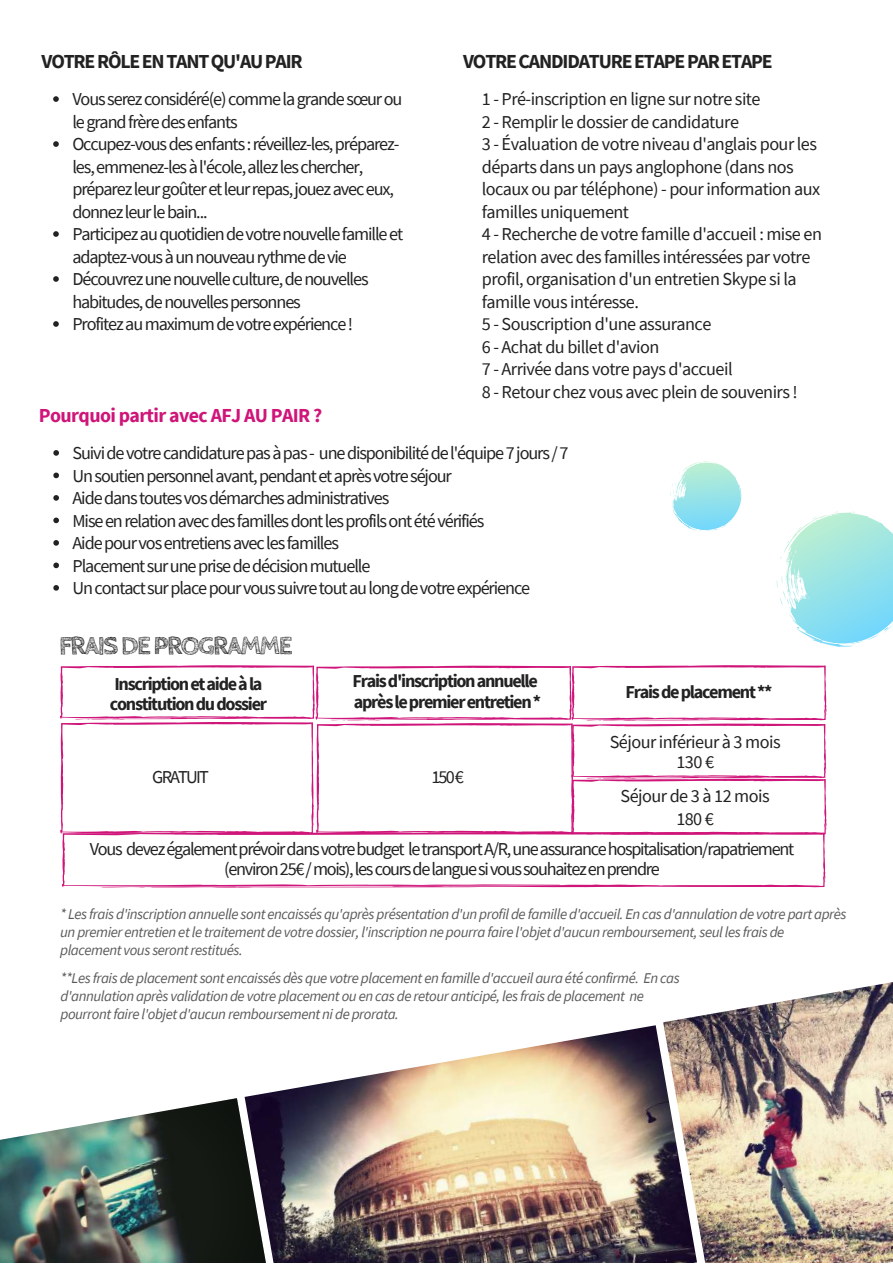
<style>
.page{position:relative;width:893px;height:1264px;background:#fff}
.page>*{position:absolute;margin:0;border:0;box-sizing:border-box;transform-origin:0 0}
.t1{font:700 26.4px "Cabin Sketch";letter-spacing:-.06em;color:#222}
.t2{font:700 19.8px "Source Sans Pro";letter-spacing:-.06em;color:#222}
.t3{font:700 19.8px "Source Sans Pro";letter-spacing:-.03em;color:#cf1579}
.t4{font:18.15px/22.5px "Source Sans Pro";letter-spacing:-.06em;color:#222}
.t5{font:18.15px/22.5px "Source Sans Pro";letter-spacing:-.03em;color:#222;text-align:center}
.t6{font:700 18.15px/20.2px "Source Sans Pro";letter-spacing:-.07em;color:#222}
.t7{font:18.15px "Source Sans Pro";letter-spacing:-.1em;color:#222}
.t8{font:italic 14.85px/18px "Source Sans Pro";letter-spacing:-.03em;color:#5a5a5a}
</style>
<div class="page">
<svg style="left:53px;top:96px;width:6px;height:6px"></svg>
<svg style="left:53px;top:141px;width:6px;height:6px"></svg>
<svg style="left:53px;top:231px;width:6px;height:6px"></svg>
<svg style="left:53px;top:276px;width:6px;height:6px"></svg>
<svg style="left:53px;top:321px;width:6px;height:6px"></svg>
<img style="left:244px;top:1025px;width:419px;height:237px">
<img style="left:663px;top:982px;width:229px;height:280px">
<img style="left:0;top:1098px;width:266px;height:164px">
<svg style="left:53px;top:450px;width:839px;height:438px"></svg>
<p class="t2" style="left:42px;top:48px;width:262px">VOTRERÔLEENTANTQU'AUPAIR</p>
<p class="t4" style="left:72px;top:87px;width:332px">Vousserezconsidéré(e)commelagrandesœurou legrandfrèredesenfants Occupez-vousdesenfants:réveillez-les,préparez&shy;les,emmenez-lesàl'école,allezleschercher, préparezleurgoûteretleurrepas,jouezaveceux, donnezleurlebain...<br>Participezauquotidiendevotrenouvellefamilleet adaptez-vousàunnouveaurythmedevie Découvrezunenouvelleculture,denouvelles habitudes,denouvellespersonnes Profitezaumaximumdevotreexpérience!</p>
<p class="t3" style="left:39px;top:403px;width:285px">Pourquoi partir avec AFJ AU PAIR ?</p>
<p class="t2" style="left:463px;top:49px;width:311px">VOTRECANDIDATUREETAPEPARETAPE</p>
<p class="t5" style="left:482px;top:88px;width:341px;text-align:left">1 - Pré-inscription en ligne sur notre site<br>2 - Remplir le dossier de candidature<br>3 - Évaluation de votre niveau d'anglais pour les départs dans un pays anglophone (dans nos locaux ou par téléphone) - pour information aux familles uniquement<br>4 - Recherche de votre famille d'accueil : mise en relation avec des familles intéressées par votre profil, organisation d'un entretien Skype si la famille vous intéresse.<br>5 - Souscription d'une assurance<br>6 - Achat du billet d'avion<br>7 - Arrivée dans votre pays d'accueil<br>8 - Retour chez vous avec plein de souvenirs !</p>
<p class="t4" style="left:72px;top:441px;width:497px">Suividevotrecandidaturepasàpas- unedisponibilitédel'équipe7jours/7<br>Unsoutienpersonnelavant,pendantetaprèsvotreséjour Aidedanstoutesvosdémarchesadministratives Miseenrelationavecdesfamillesdontlesprofilsontétévérifiés Aidepourvosentretiensaveclesfamilles Placementsuruneprisededécisionmutuelle Uncontactsurplacepourvoussuivretoutaulongdevotreexpérience</p>
<h1 class="t1" style="left:59px;top:630px;width:235px">FRAIS DE PROGRAMME</h1>
<p class="t6" style="left:110px;top:673px;width:159px">Inscriptionetaideàla constitutiondudossier</p>
<p class="t6" style="left:352px;top:670px;width:190px">Fraisd'inscriptionannuelle aprèslepremierentretien*</p>
<p class="t6" style="left:625px;top:681px;width:148px">Fraisdeplacement**</p>
<p class="t7" style="left:152px;top:764px;width:58px">GRATUIT</p>
<p class="t4" style="left:431px;top:764px;width:34px">150€</p>
<p class="t5" style="left:609px;top:731px;width:172px;line-height:20.2px">Séjour inférieur à 3 mois<br>130 €</p>
<p class="t5" style="left:620px;top:784px;width:150px">Séjour de 3 à 12 mois<br>180 €</p>
<p class="t4" style="left:90px;top:838px;width:706px;line-height:20.2px;text-align:center">Vous devezégalementprévoirdansvotrebudget letransportA/R,uneassurancehospitalisation/rapatriement (environ25€/mois),lescoursdelanguesivoussouhaitezenprendre</p>
<p class="t8" style="left:60px;top:904px;width:787px">* Les frais d'inscription annuelle sont encaissés qu'après présentation d'un profil de famille d'accueil. En cas d'annulation de votre part après un premier entretien et le traitement de votre dossier, l'inscription ne pourra faire l'objet d'aucun remboursement, seul les frais de placement vous seront restitués.</p>
<p class="t8" style="left:60px;top:968px;width:620px">**Les frais de placement sont encaissés dès que votre placement en famille d'accueil aura été confirmé. En cas d'annulation après validation de votre placement ou en cas de retour anticipé, les frais de placement ne pourront faire l'objet d'aucun remboursement ni de prorata.</p>
</div>
